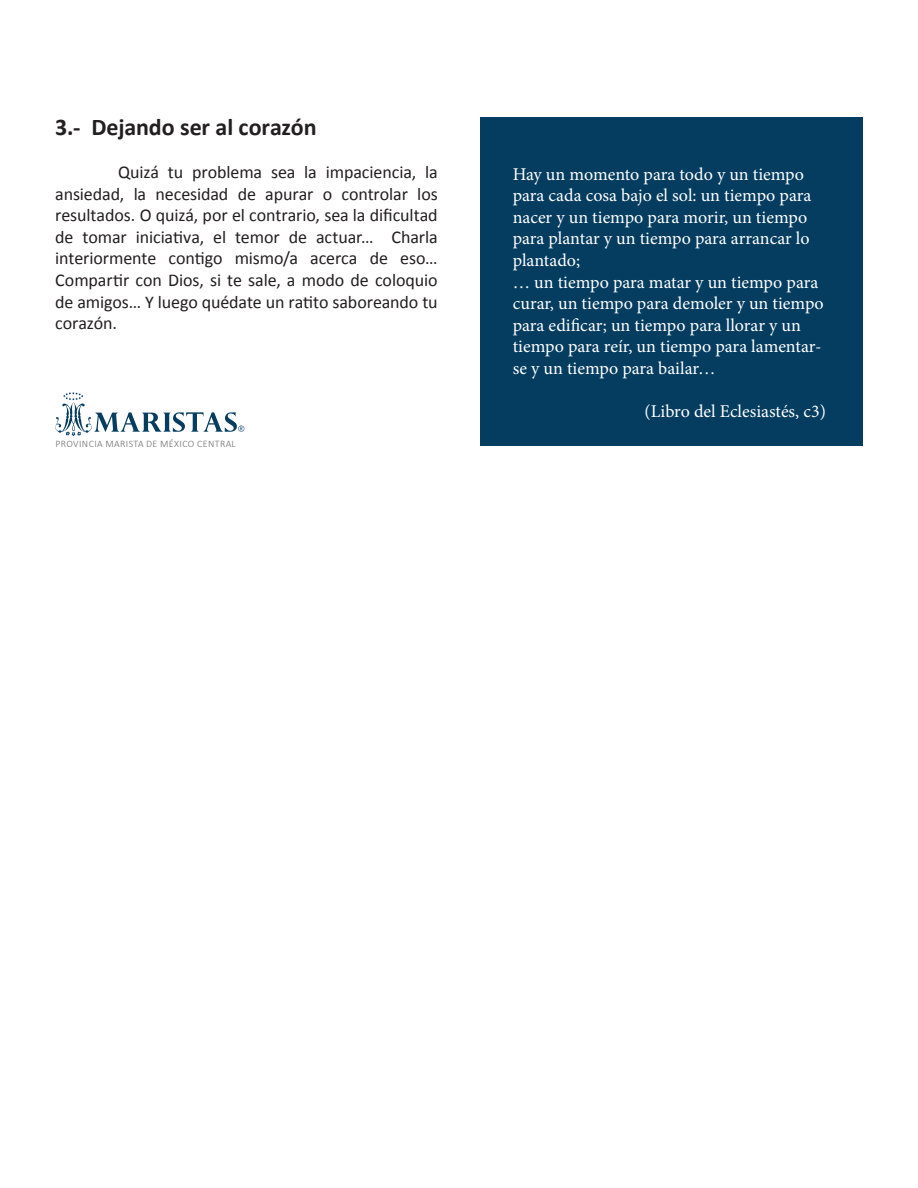
<style>
.page{position:relative;width:918px;height:1188px;background:#fff}
.page>*{position:absolute;margin:0;border:0;box-sizing:border-box;transform-origin:0 0}
.t1{font:700 24px "Calibri";letter-spacing:-.005em;color:#231f20}
.t2{font:18px/21.6px "Minion Pro";color:#fff}
.t3{font:18px/21.6px "Calibri";letter-spacing:-.005em;color:#231f20;text-align:justify}
.t4{font:300 9.9px "Calibri";letter-spacing:.04em;color:#6c6d70}
</style>
<div class="page">
<svg style="left:55px;top:392px;width:189px;height:44px"></svg>
<div style="left:480px;top:117px;width:383px;height:328px;background:#043d60"></div>
<p class="t1" style="left:55px;top:112px;width:263px">3.- Dejando ser al corazón</p>
<p class="t3" style="left:55px;top:161px;width:384px;text-indent:63px">Quizá tu problema sea la impaciencia, la ansiedad, la necesidad de apurar o controlar los resultados. O quizá, por el contrario, sea la dificultad de tomar iniciativa, el temor de actuar… Charla interiormente contigo mismo/a acerca de eso… Compartir con Dios, si te sale, a modo de coloquio de amigos… Y luego quédate un ratito saboreando tu corazón.</p>
<p class="t2" style="left:513px;top:163px;width:300px">Hay un momento para todo y un tiempo para cada cosa bajo el sol: un tiempo para nacer y un tiempo para morir, un tiempo para plantar y un tiempo para arrancar lo plantado;</p>
<p class="t2" style="left:513px;top:271px;width:313px">… un tiempo para matar y un tiempo para curar, un tiempo para demoler y un tiempo para edificar; un tiempo para llorar y un tiempo para reír, un tiempo para lamentar&shy;se y un tiempo para bailar…</p>
<p class="t2" style="left:645px;top:401px;width:183px">(Libro del Eclesiastés, c3)</p>
<p class="t4" style="left:55px;top:438px;width:182px">PROVINCIA MARISTA DE MÉXICO CENTRAL</p>
</div>
